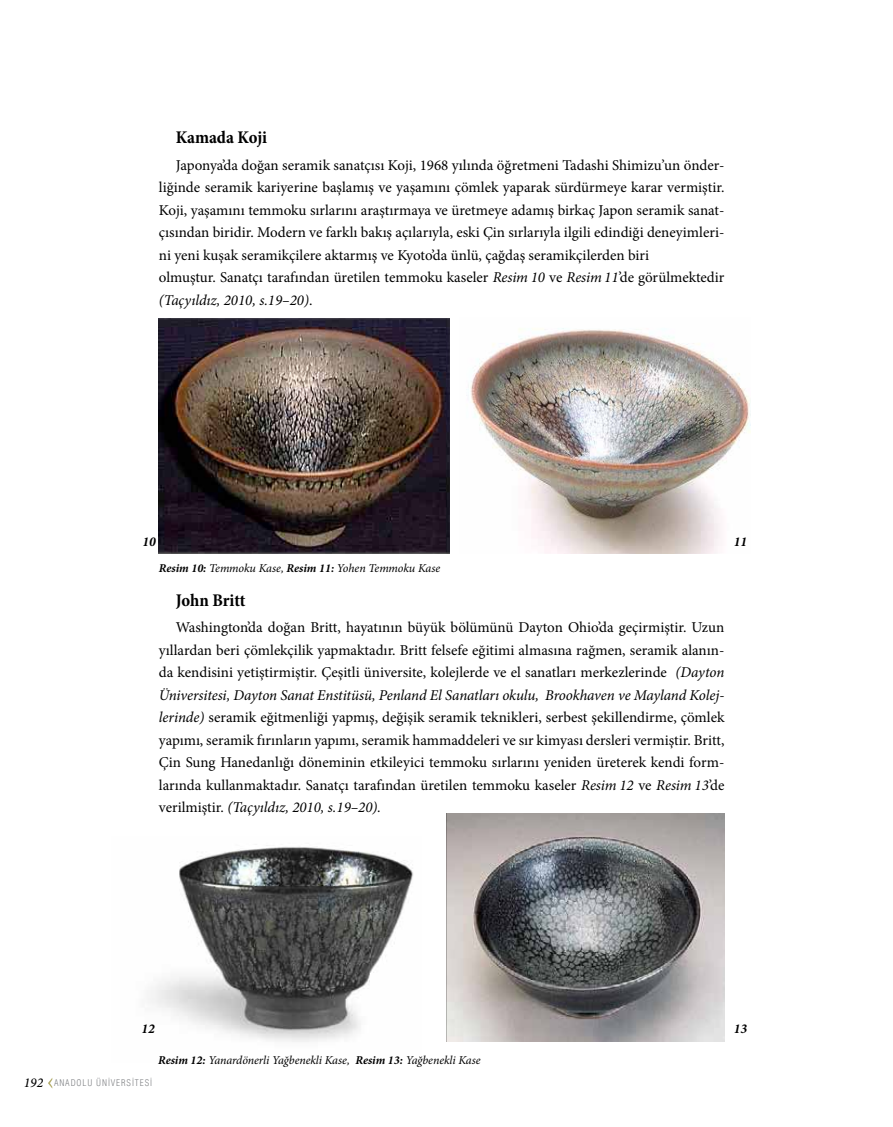
<style>
.page{position:relative;width:893px;height:1127px;background:#fff}
.page>*{position:absolute;margin:0;border:0;box-sizing:border-box;transform-origin:0 0}
.t1{font:700 condensed 18px "Minion Pro";letter-spacing:-.005em;color:#000}
.t2{font:15px/22.5px "Minion Pro";color:#000}
.t3{font:italic 700 13.5px "Minion Pro";color:#000}
.t4{font:italic 12px "Minion Pro";letter-spacing:-.01em;color:#000}
.t5{font:300 condensed 9px "Helvetica";letter-spacing:.1em;color:#808285}
.s1{font-style:italic}
.s2{font-weight:700}
.s3{font-family:"Minion Pro";font-weight:500;font-style:italic;font-stretch:normal;font-size:13.5px;color:#000}
</style>
<div class="page">
<svg style="left:48px;top:1078px;width:4px;height:10px"></svg>
<img style="left:148px;top:846px;width:265px;height:196px">
<svg style="left:446px;top:813px;width:278px;height:228px;background:#8c8b8c"></svg>
<img style="left:159px;top:318px;width:291px;height:235px">
<img style="left:470px;top:328px;width:280px;height:225px">
<p class="t1" style="left:176px;top:125px;width:93px">Kamada Koji</p>
<p class="t2" style="left:159px;top:154px;width:567px;text-indent:17px">Japonya’da doğan seramik sanatçısı Koji, 1968 yılında öğretmeni Tadashi Shimizu’un önder&shy;liğinde seramik kariyerine başlamış ve yaşamını çömlek yaparak sürdürmeye karar vermiştir.<br>Koji, yaşamını temmoku sırlarını araştırmaya ve üretmeye adamış birkaç Japon seramik sanat&shy;çısından biridir. Modern ve farklı bakış açılarıyla, eski Çin sırlarıyla ilgili edindiği deneyimleri&shy;ni yeni kuşak seramikçilere aktarmış ve Kyoto’da ünlü, çağdaş seramikçilerden biri<br>olmuştur. Sanatçı tarafından üretilen temmoku kaseler <span class="s1">Resim 10</span> ve <span class="s1">Resim 11</span>’de görülmektedir <span class="s1">(Taçyıldız, 2010, s.19–20)</span>.</p>
<p class="t3" style="left:142px;top:532px;width:15px">10</p>
<p class="t3" style="left:734px;top:532px;width:15px">11</p>
<p class="t4" style="left:159px;top:559px;width:283px"><span class="s2">Resim 10:</span> Temmoku Kase, <span class="s2">Resim 11:</span> Yohen Temmoku Kase</p>
<p class="t1" style="left:176px;top:587px;width:71px">John Britt</p>
<p class="t2" style="left:159px;top:616px;width:567px;text-align:justify;text-indent:17px">Washington’da doğan Britt, hayatının büyük bölümünü Dayton Ohio’da geçirmiştir. Uzun yıllardan beri çömlekçilik yapmaktadır. Britt felsefe eğitimi almasına rağmen, seramik alanın&shy;da kendisini yetiştirmiştir. Çeşitli üniversite, kolejlerde ve el sanatları merkezlerinde <span class="s1">(Dayton Üniversitesi, Dayton Sanat Enstitüsü, Penland El Sanatları okulu, Brookhaven ve Mayland Kolej&shy;lerinde)</span> seramik eğitmenliği yapmış, değişik seramik teknikleri, serbest şekillendirme, çömlek yapımı, seramik fırınların yapımı, seramik hammaddeleri ve sır kimyası dersleri vermiştir. Britt, Çin Sung Hanedanlığı döneminin etkileyici temmoku sırlarını yeniden üreterek kendi form&shy;larında kullanmaktadır. Sanatçı tarafından üretilen temmoku kaseler <span class="s1">Resim 12</span> ve <span class="s1">Resim 13</span>’de verilmiştir. <span class="s1">(Taçyıldız, 2010, s.19–20).</span></p>
<p class="t3" style="left:142px;top:1018px;width:15px">12</p>
<p class="t3" style="left:734px;top:1018px;width:15px">13</p>
<p class="t4" style="left:158px;top:1051px;width:324px"><span class="s2">Resim 12:</span> Yanardönerli Yağbenekli Kase, <span class="s2">Resim 13:</span> Yağbenekli Kase</p>
<p class="t5" style="left:24px;top:1078px;width:130px"><span class="s3">192</span> ANADOLU ÜNİVERSİTESİ</p>
</div>
